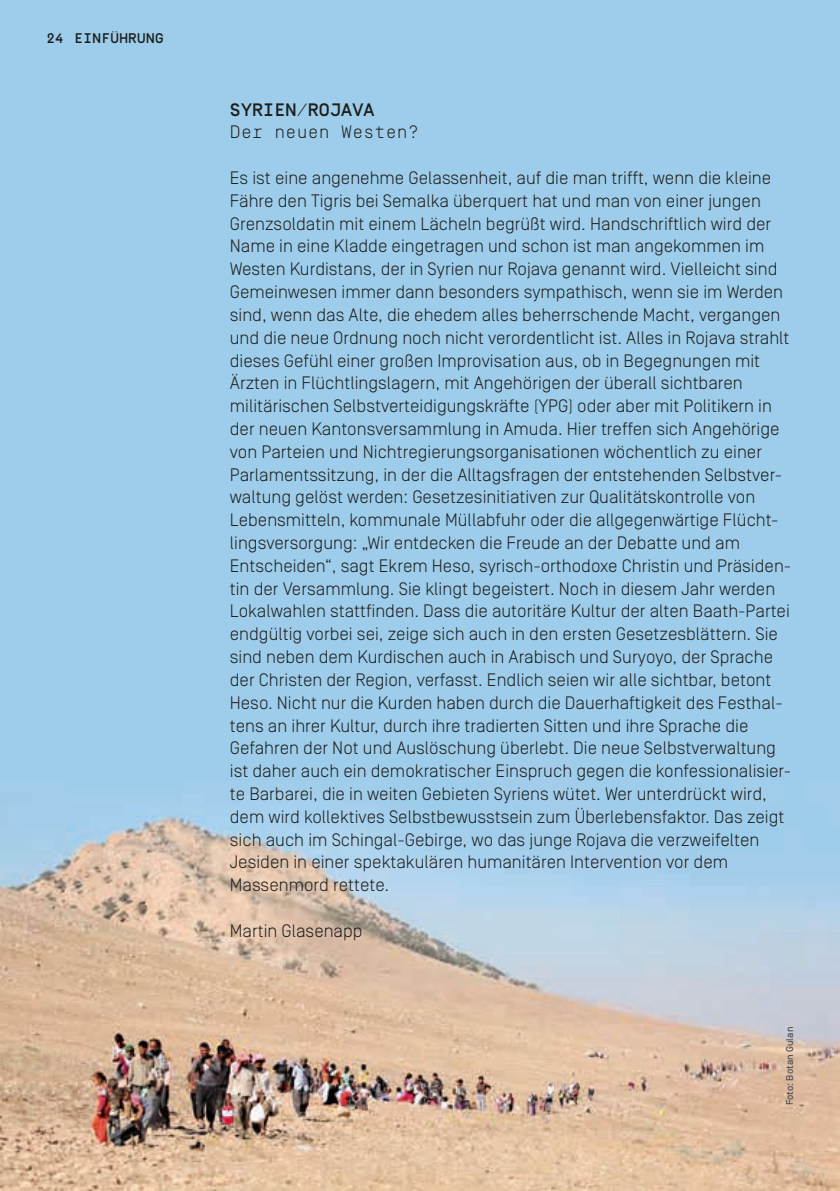
<style>
.page{position:relative;width:840px;height:1191px;background:#fff}
.page>*{position:absolute;margin:0;border:0;box-sizing:border-box;transform-origin:0 0}
.t1{font:300 18px/22.8px "Simplon BP";color:#1d1d1b}
.t2{font:300 18px "Simplon BP Mono";letter-spacing:.01em;color:#1d1d1b}
.t3{font:500 18px "Simplon BP Mono";letter-spacing:.01em;color:#1d1d1b}
.t4{font:500 14px "Simplon BP Mono";letter-spacing:.03em;color:#1d1d1b}
.t5{font:500 10px "Simplon BP";color:#575756}
</style>
<div class="page">
<img style="left:0;top:0;width:839px;height:1191px">
<p class="t4" style="left:46px;top:29px;width:118px">24 EINFÜHRUNG</p>
<p class="t3" style="left:230px;top:98px;width:146px">SYRI EN/ROJAVA</p>
<p class="t2" style="left:230px;top:120px;width:190px">Der neuen Westen?</p>
<p class="t1" style="left:230px;top:166px;width:562px">Es ist eine angenehme Gelassenheit, auf die man trifft, wenn die kleine Fähre den Tigris bei Semalka überquert hat und man von einer jungen Grenzsoldatin mit einem Lächeln begrüßt wird. Handschriftlich wird der Name in eine Kladde eingetragen und schon ist man angekommen im Westen Kurdistans, der in Syrien nur Rojava genannt wird. Vielleicht sind Gemeinwesen immer dann besonders sympathisch, wenn sie im Werden sind, wenn das Alte, die ehedem alles beherrschende Macht, vergangen und die neue Ordnung noch nicht verordentlicht ist. Alles in Rojava strahlt dieses Gefühl einer großen Improvisation aus, ob in Begegnungen mit Ärzten in Flüchtlingslagern, mit Angehörigen der überall sichtbaren militärischen Selbstverteidigungskräfte (YPG) oder aber mit Politikern in der neuen Kantonsversammlung in Amuda. Hier treffen sich Angehörige von Parteien und Nichtregierungsorganisationen wöchentlich zu einer Parlamentssitzung, in der die Alltagsfragen der entstehenden Selbstver&shy;waltung gelöst werden: Gesetzesinitiativen zur Qualitätskontrolle von Lebensmitteln, kommunale Müllabfuhr oder die allgegenwärtige Flücht&shy;lingsversorgung: „Wir entdecken die Freude an der Debatte und am Entscheiden“, sagt Ekrem Heso, syrisch-orthodoxe Christin und Präsiden&shy;tin der Versammlung. Sie klingt begeistert. Noch in diesem Jahr werden Lokalwahlen stattfinden. Dass die autoritäre Kultur der alten Baath-Partei endgültig vorbei sei, zeige sich auch in den ersten Gesetzesblättern. Sie sind neben dem Kurdischen auch in Arabisch und Suryoyo, der Sprache der Christen der Region, verfasst. Endlich seien wir alle sichtbar, betont Heso. Nicht nur die Kurden haben durch die Dauerhaftigkeit des Festhal&shy;tens an ihrer Kultur, durch ihre tradierten Sitten und ihre Sprache die Gefahren der Not und Auslöschung überlebt. Die neue Selbstverwaltung ist daher auch ein demokratischer Einspruch gegen die konfessionalisier&shy;te Barbarei, die in weiten Gebieten Syriens wütet. Wer unterdrückt wird, dem wird kollektives Selbstbewusstsein zum Überlebensfaktor. Das zeigt sich auch im Schingal-Gebirge, wo das junge Rojava die verzweifelten Jesiden in einer spektakulären humanitären Intervention vor dem Massenmord rettete.</p>
<p class="t1" style="left:230px;top:919px;width:134px">Martin Glasenapp</p>
<p class="t5" style="left:783px;top:1105px;width:80px;rotate:-90deg">Foto: Botan Gulan</p>
</div>
